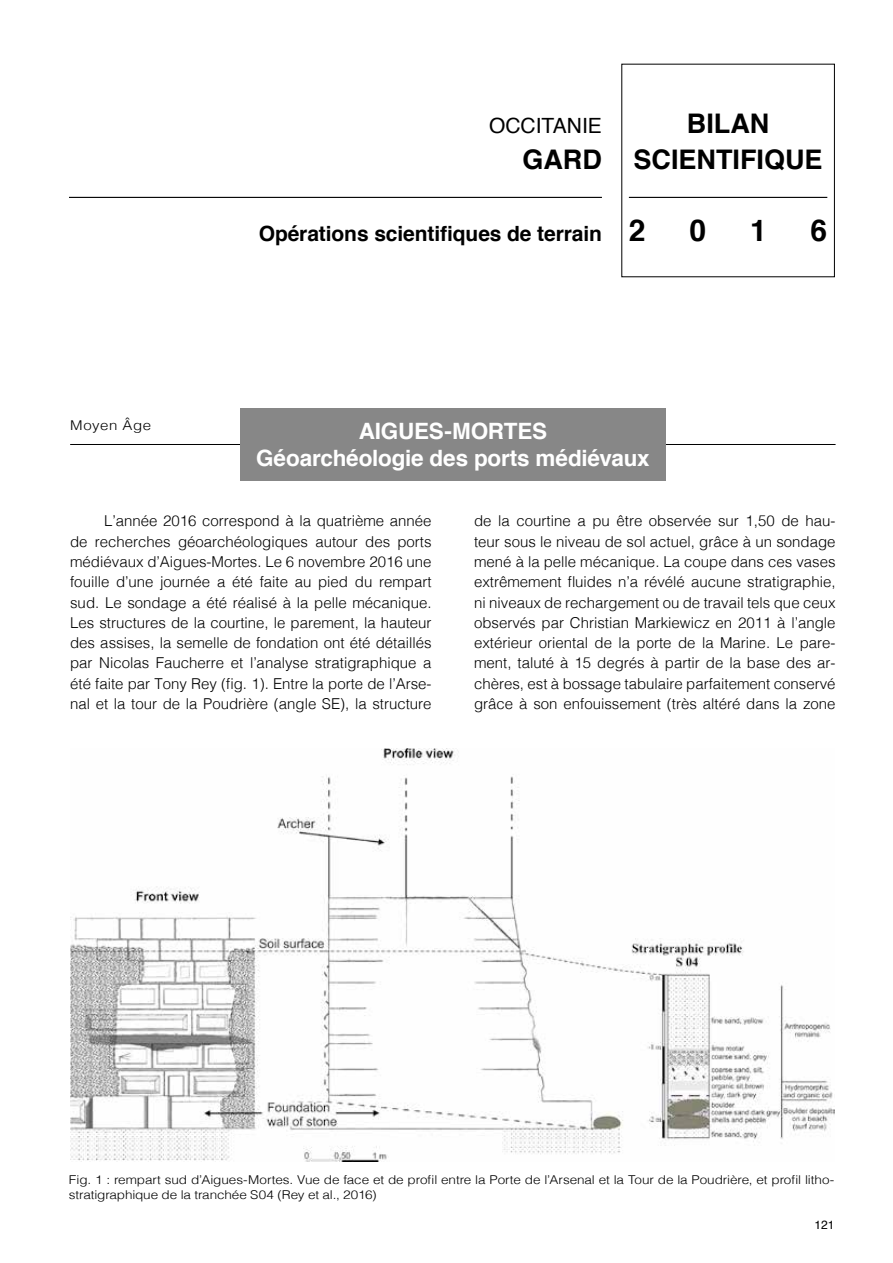
<style>
.page{position:relative;width:893px;height:1263px;background:#fff}
.page>*{position:absolute;margin:0;border:0;box-sizing:border-box;transform-origin:0 0}
.t1{font:700 30px "Helvetica";color:#000}
.t2{font:700 27px/36px "Helvetica";color:#000;text-align:center}
.t3{font:700 22.5px/27px "Helvetica";letter-spacing:-.01em;color:#fff;text-align:center}
.t4{font:700 21px "Helvetica";letter-spacing:-.005em;color:#000}
.t5{font:21px "Helvetica";color:#000}
.t6{font:300 15px/20.2px "Helvetica";color:#000;text-align:justify}
.t7{font:300 13.5px "Helvetica";letter-spacing:.035em;color:#000;scale:1.11 1}
.t8{font:300 12.15px/15px "Helvetica";letter-spacing:-.005em;color:#000;scale:1.11 1}
.t9{font:12px "Helvetica";color:#000}
</style>
<div class="page">
<hr style="left:69px;top:197px;width:533px;height:1px;background:#000">
<hr style="left:629px;top:197px;width:198px;height:1px;background:#000">
<hr style="left:70px;top:444px;width:766px;height:1px;background:#000">
<div style="left:240px;top:408px;width:425px;height:73px;background:#878787"></div>
<img style="left:70px;top:749px;width:764px;height:413px">
<p class="t7" style="left:70px;top:414px;width:74px">Moyen Âge</p>
<h3 class="t5" style="left:489px;top:109px;width:114px">OCCITANIE</h3>
<h2 class="t2" style="left:522px;top:141px;width:81px">GARD</h2>
<h3 class="t4" style="left:259px;top:216px;width:345px">Opérations scientifiques de terrain</h3>
<h2 class="t2" style="left:634px;top:105px;width:191px">BILAN<br>SCIENTIFIQUE</h2>
<h1 class="t1" style="left:629px;top:206px;width:18px">2</h1>
<h1 class="t1" style="left:689px;top:206px;width:18px">0</h1>
<h1 class="t1" style="left:750px;top:206px;width:18px">1</h1>
<h1 class="t1" style="left:811px;top:206px;width:18px">6</h1>
<h3 class="t3" style="left:256px;top:418px;width:395px">AIGUES-MORTES<br>Géoarchéologie des ports médiévaux</h3>
<p class="t6" style="left:70px;top:510px;width:363px;text-indent:34px">L’année 2016 correspond à la quatrième année de recherches géoarchéologiques autour des ports médiévaux d’Aigues-Mortes. Le 6 novembre 2016 une fouille d’une journée a été faite au pied du rempart sud. Le sondage a été réalisé à la pelle mécanique.<br>Les structures de la courtine, le parement, la hauteur des assises, la semelle de fondation ont été détaillés par Nicolas Faucherre et l’analyse stratigraphique a été faite par Tony Rey (fig. 1). Entre la porte de l’Arse&shy;nal et la tour de la Poudrière (angle SE), la structure</p>
<p class="t6" style="left:474px;top:510px;width:363px">de la courtine a pu être observée sur 1,50 de hau&shy;teur sous le niveau de sol actuel, grâce à un sondage mené à la pelle mécanique. La coupe dans ces vases extrêmement fluides n’a révélé aucune stratigraphie, ni niveaux de rechargement ou de travail tels que ceux observés par Christian Markiewicz en 2011 à l’angle extérieur oriental de la porte de la Marine. Le pare&shy;ment, taluté à 15 degrés à partir de la base des ar&shy;chères, est à bossage tabulaire parfaitement conservé grâce à son enfouissement (très altéré dans la zone</p>
<p class="t8" style="left:69px;top:1171px;width:691px">Fig. 1 : rempart sud d’Aigues-Mortes. Vue de face et de profil entre la Porte de l’Arsenal et la Tour de la Poudrière, et profil litho&shy;stratigraphique de la tranchée S04 (Rey et al., 2016)</p>
<p class="t9" style="left:814px;top:1216px;width:22px">121</p>
</div>
